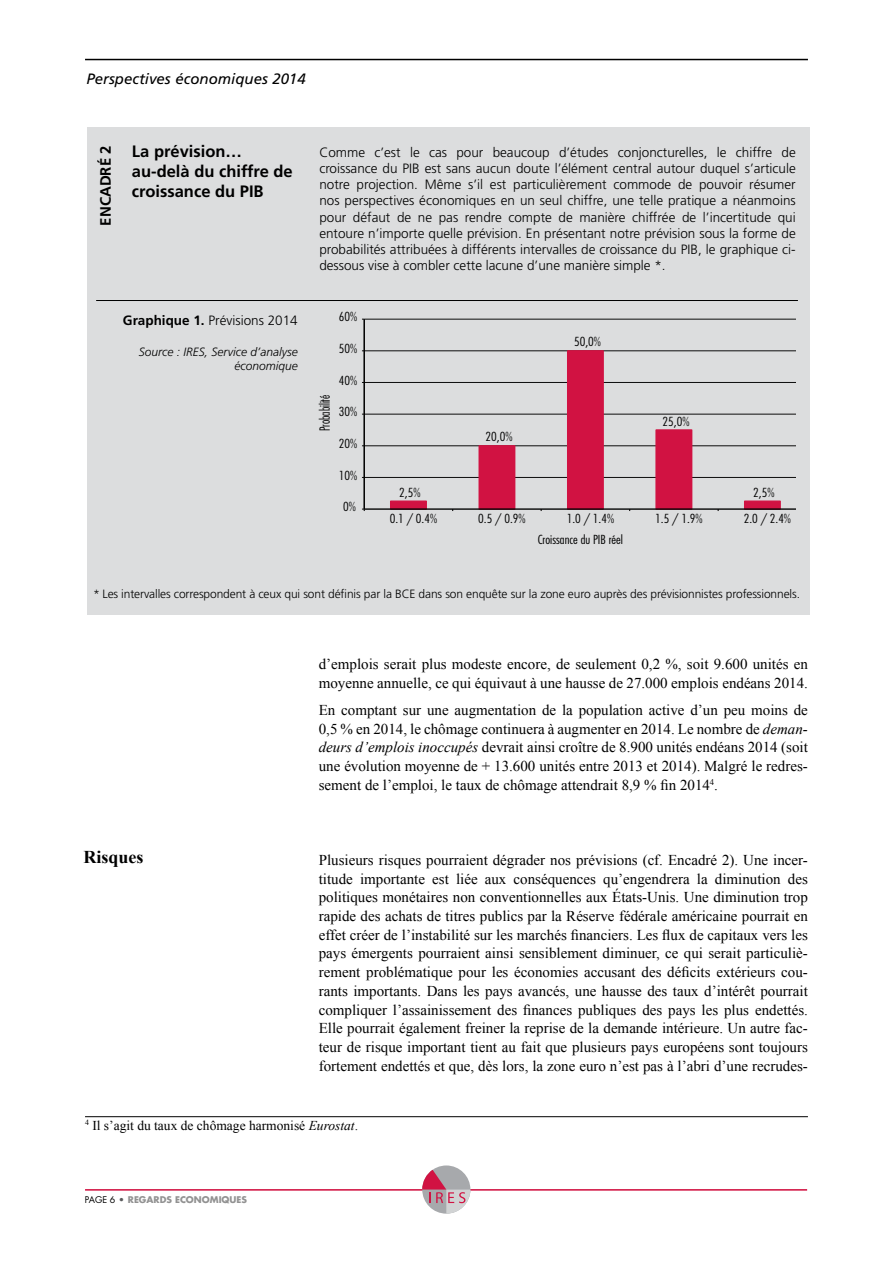
<style>
.page{position:relative;width:893px;height:1263px;background:#fff}
.page>*{position:absolute;margin:0;border:0;box-sizing:border-box;transform-origin:0 0}
.t1{font:700 18px "Times New Roman";color:#000}
.t2{font:700 16.5px/19.8px "Frutiger";color:#000}
.t3{font:15px/18.8px "Times New Roman";color:#000;text-align:justify}
.t4{font:italic 15px "Frutiger";color:#000}
.t5{font:700 15px "Frutiger";color:#000}
.t6{font:300 condensed 13.65px "Futura";color:#000;scale:.89 1}
.t7{font:300 13.5px/16.2px "Frutiger";color:#000;text-align:justify}
.t8{font:13.5px "Times New Roman";color:#000}
.t9{font:300 condensed 12.15px "Futura";color:#000;scale:1.12 1}
.t10{font:300 12px "Frutiger";letter-spacing:-.01em;color:#000}
.t11{font:italic 300 12px/14.4px "Frutiger";color:#000;text-align:right}
.t12{font:700 9px "Futura";color:#929292}
.s1{font-weight:700}
.s2{font-style:italic}
.s3{font-weight:400;color:#000}
.s4{color:#5a5b5d}
</style>
<div class="page">
<hr style="left:85px;top:1189px;width:722px;height:1px;background:#d11242">
<svg style="left:422px;top:1165px;width:48px;height:49px"></svg>
<svg style="left:422px;top:1170px;width:48px;height:44px"></svg>
<hr style="left:85px;top:59px;width:723px;height:1px;background:#000">
<div style="left:87px;top:127px;width:722px;height:487px;background:#dcddde"></div>
<hr style="left:96px;top:300px;width:702px;height:1px;background:#000">
<hr style="left:85px;top:1116px;width:723px;height:1px;background:#000">
<hr style="left:364px;top:477px;width:431px;height:1px;background:#000">
<hr style="left:364px;top:446px;width:431px;height:1px;background:#000">
<hr style="left:364px;top:414px;width:431px;height:1px;background:#000">
<hr style="left:364px;top:382px;width:431px;height:1px;background:#000">
<hr style="left:364px;top:351px;width:431px;height:1px;background:#000">
<hr style="left:364px;top:319px;width:431px;height:1px;background:#000">
<svg style="left:389px;top:350px;width:393px;height:158px"></svg>
<hr style="left:363px;top:319px;width:2px;height:190px;background:#000">
<hr style="left:364px;top:508px;width:431px;height:2px;background:#000">
<p class="t4" style="left:87px;top:70px;width:221px">Perspectives économiques 2014</p>
<p class="t5" style="left:97px;top:225px;width:82px;rotate:-90deg">ENCADRÉ 2</p>
<p class="t2" style="left:132px;top:141px;width:162px">La prévision… au-delà du chiffre de croissance du PIB</p>
<p class="t7" style="left:319px;top:144px;width:478px">Comme c’est le cas pour beaucoup d’études conjoncturelles, le chiffre de croissance du PIB est sans aucun doute l’élément central autour duquel s’articule notre projection. Même s’il est particulièrement commode de pouvoir résumer nos perspectives économiques en un seul chiffre, une telle pratique a néanmoins pour défaut de ne pas rendre compte de manière chiffrée de l’incertitude qui entoure n’importe quelle prévision. En présentant notre prévision sous la forme de probabilités attribuées à différents intervalles de croissance du PIB, le graphique ci&shy;dessous vise à combler cette lacune d’une manière simple *.</p>
<p class="t7" style="left:123px;top:312px;width:176px"><span class="s1">Graphique 1.</span> Prévisions 2014</p>
<p class="t11" style="left:139px;top:344px;width:160px">Source : IRES, Service d’analyse économique</p>
<p class="t6" style="left:316px;top:431px;width:42px;rotate:-90deg">Probabilité</p>
<p class="t9" style="left:339px;top:309px;width:18px">60%</p>
<p class="t9" style="left:339px;top:341px;width:18px">50%</p>
<p class="t9" style="left:339px;top:373px;width:18px">40%</p>
<p class="t9" style="left:339px;top:404px;width:18px">30%</p>
<p class="t9" style="left:339px;top:436px;width:18px">20%</p>
<p class="t9" style="left:339px;top:468px;width:18px">10%</p>
<p class="t9" style="left:343px;top:499px;width:13px">0%</p>
<p class="t9" style="left:399px;top:485px;width:20px">2,5%</p>
<p class="t9" style="left:486px;top:429px;width:25px">20,0%</p>
<p class="t9" style="left:574px;top:334px;width:25px">50,0%</p>
<p class="t9" style="left:663px;top:413px;width:25px">25,0%</p>
<p class="t9" style="left:753px;top:485px;width:20px">2,5%</p>
<p class="t9" style="left:390px;top:511px;width:44px">0.1 / 0.4%</p>
<p class="t9" style="left:478px;top:511px;width:44px">0.5 / 0.9%</p>
<p class="t9" style="left:567px;top:511px;width:44px">1.0 / 1.4%</p>
<p class="t9" style="left:655px;top:511px;width:44px">1.5 / 1.9%</p>
<p class="t9" style="left:744px;top:511px;width:44px">2.0 / 2.4%</p>
<p class="t9" style="left:538px;top:531px;width:78px">Croissance du PIB réel</p>
<p class="t10" style="left:93px;top:587px;width:709px"><span class="s2">*</span> Les intervalles correspondent à ceux qui sont définis par la BCE dans son enquête sur la zone euro auprès des prévisionnistes professionnels.</p>
<p class="t1" style="left:84px;top:845px;width:62px">Risques</p>
<p class="t3" style="left:319px;top:654px;width:491px">d’emplois serait plus modeste encore, de seulement 0,2 %, soit 9.600 unités en moyenne annuelle, ce qui équivaut à une hausse de 27.000 emplois endéans 2014.</p>
<p class="t3" style="left:319px;top:700px;width:491px">En comptant sur une augmentation de la population active d’un peu moins de 0,5 % en 2014, le chômage continuera à augmenter en 2014. Le nombre de <span class="s2">deman&shy;deurs d’emplois inoccupés</span> devrait ainsi croître de 8.900 unités endéans 2014 (soit une évolution moyenne de + 13.600 unités entre 2013 et 2014). Malgré le redres&shy;sement de l’emploi, le taux de chômage attendrait 8,9 % fin 2014<sup>4</sup>.</p>
<p class="t3" style="left:319px;top:850px;width:491px">Plusieurs risques pourraient dégrader nos prévisions (cf. Encadré 2). Une incer&shy;titude importante est liée aux conséquences qu’engendrera la diminution des politiques monétaires non conventionnelles aux États-Unis. Une diminution trop rapide des achats de titres publics par la Réserve fédérale américaine pourrait en effet créer de l’instabilité sur les marchés financiers. Les flux de capitaux vers les pays émergents pourraient ainsi sensiblement diminuer, ce qui serait particuliè&shy;rement problématique pour les économies accusant des déficits extérieurs cou&shy;rants importants. Dans les pays avancés, une hausse des taux d’intérêt pourrait compliquer l’assainissement des finances publiques des pays les plus endettés.<br>Elle pourrait également freiner la reprise de la demande intérieure. Un autre fac&shy;teur de risque important tient au fait que plusieurs pays européens sont toujours fortement endettés et que, dès lors, la zone euro n’est pas à l’abri d’une recrudes-</p>
<p class="t8" style="left:85px;top:1116px;width:274px"><sup>4</sup> Il s’agit du taux de chômage harmonisé <span class="s2">Eurostat</span>.</p>
<p class="t12" style="left:85px;top:1194px;width:164px"><span class="s3">PAGE 6</span> <span class="s4">•</span> REGARDS ECONOMIQUES</p>
</div>
